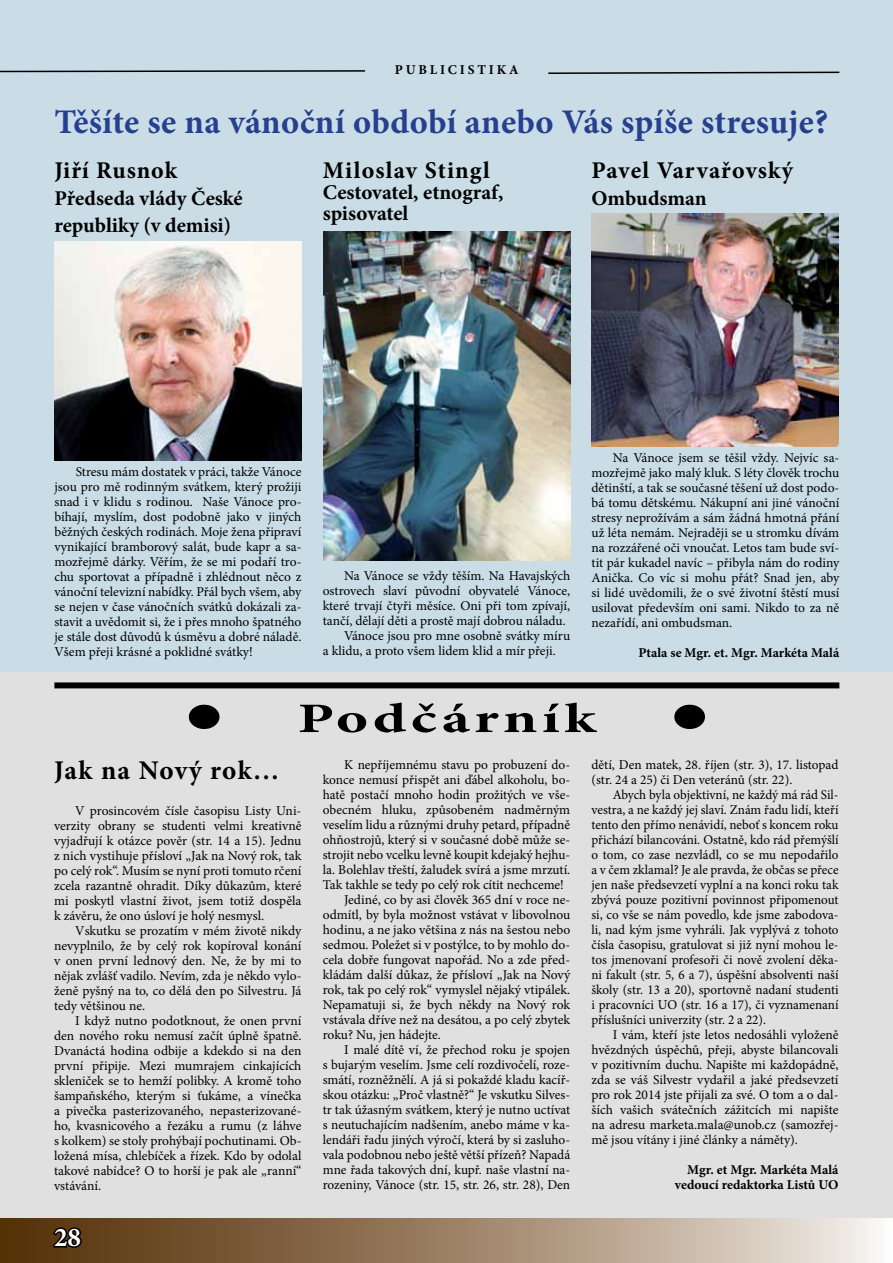
<style>
.page{position:relative;width:893px;height:1263px;background:#fff}
.page>*{position:absolute;margin:0;border:0;box-sizing:border-box;transform-origin:0 0}
.t1{font:700 42px "Minion Pro";letter-spacing:.075em;color:#000;scale:1.45 1}
.t2{font:42px "Wingdings";color:#000;scale:1.26 1}
.t3{font:700 34.5px "Minion Pro";letter-spacing:.005em;color:#25408f}
.t4{font:700 27px "Minion Pro";letter-spacing:.045em;color:#000}
.t5{font:700 27px "Minion Pro";color:#fff}
.t6{font:700 24px "Minion Pro";letter-spacing:.045em;color:#000}
.t7{font:700 21px/21px "Minion Pro";color:#000}
.t8{font:13.5px/15px "Minion Pro";color:#000;text-align:justify}
.t9{font:700 13.5px/15px "Minion Pro";letter-spacing:.005em;color:#000;text-align:right}
.t10{font:700 13.5px "Minion Pro";letter-spacing:.21em;color:#000}
</style>
<div class="page">
<div style="left:0;top:496px;width:893px;height:730px;background:#e0e0e0"></div>
<svg style="left:0;top:1219px;width:893px;height:44px;background:#a0886f"></svg>
<svg style="left:51px;top:1226px;width:32px;height:23px"></svg>
<div style="left:0;top:0;width:893px;height:671px;background:#cadce5"></div>
<svg style="left:0;top:70px;width:366px;height:3px"></svg>
<svg style="left:548px;top:71px;width:292px;height:3px"></svg>
<div style="left:54px;top:682px;width:785px;height:6px;background:#000"></div>
<img style="left:54px;top:241px;width:247px;height:219px">
<img style="left:323px;top:232px;width:247px;height:328px">
<img style="left:591px;top:214px;width:248px;height:232px">
<p class="t10" style="left:395px;top:60px;width:125px">PUBLICISTIKA</p>
<h2 class="t3" style="left:54px;top:98px;width:775px">Těšíte se na vánoční období anebo Vás spíše stresuje?</h2>
<h3 class="t6" style="left:591px;top:154px;width:203px">Pavel Varvařovský</h3>
<h3 class="t7" style="left:591px;top:188px;width:117px">Ombudsman</h3>
<h3 class="t6" style="left:54px;top:154px;width:124px">Jiří Rusnok</h3>
<h3 class="t7" style="left:54px;top:185px;width:190px;line-height:27px">Předseda vlády České republiky (v demisi)</h3>
<h3 class="t6" style="left:323px;top:154px;width:169px">Miloslav Stingl</h3>
<h3 class="t7" style="left:323px;top:182px;width:182px">Cestovatel, etnograf, spisovatel</h3>
<p class="t8" style="left:54px;top:464px;width:249px;text-indent:21px">Stresu mám dostatek v práci, takže Vánoce jsou pro mě rodinným svátkem, který prožiji snad i v klidu s rodinou. Naše Vánoce pro&shy;bíhají, myslím, dost podobně jako v jiných běžných českých rodinách. Moje žena připraví vynikající bramborový salát, bude kapr a sa&shy;mozřejmě dárky. Věřím, že se mi podaří tro&shy;chu sportovat a případně i zhlédnout něco z vánoční televizní nabídky. Přál bych všem, aby se nejen v čase vánočních svátků dokázali za&shy;stavit a uvědomit si, že i přes mnoho špatného je stále dost důvodů k úsměvu a dobré náladě.<br>Všem přeji krásné a poklidné svátky!</p>
<p class="t8" style="left:344px;top:569px;width:228px">Na Vánoce se vždy těším. Na Havajských</p>
<p class="t8" style="left:323px;top:584px;width:249px">ostrovech slaví původní obyvatelé Vánoce,</p>
<p class="t8" style="left:323px;top:599px;width:249px">které trvají čtyři měsíce. Oni při tom zpívají,</p>
<p class="t8" style="left:323px;top:614px;width:245px">tančí, dělají děti a prostě mají dobrou náladu.</p>
<p class="t8" style="left:344px;top:629px;width:228px">Vánoce jsou pro mne osobně svátky míru</p>
<p class="t8" style="left:323px;top:644px;width:235px">a klidu, a proto všem lidem klid a mír přeji.</p>
<p class="t8" style="left:591px;top:450px;width:249px;text-indent:21px">Na Vánoce jsem se těšil vždy. Nejvíc sa&shy;mozřejmě jako malý kluk. S léty člověk trochu dětinští, a tak se současné těšení už dost podo&shy;bá tomu dětskému. Nákupní ani jiné vánoční stresy neprožívám a sám žádná hmotná přání už léta nemám. Nejraději se u stromku dívám na rozzářené oči vnoučat. Letos tam bude sví&shy;tit pár kukadel navíc – přibyla nám do rodiny Anička. Co víc si mohu přát? Snad jen, aby si lidé uvědomili, že o své životní štěstí musí usilovat především oni sami. Nikdo to za ně nezařídí, ani ombudsman.</p>
<p class="t9" style="left:638px;top:645px;width:203px">Ptala se Mgr. et. Mgr. Markéta Malá</p>
<h1 class="t1" style="left:184px;top:689px;width:285px">● Podčárník</h1>
<h1 class="t2" style="left:670px;top:694px;width:33px">●</h1>
<h3 class="t4" style="left:54px;top:751px;width:227px">Jak na Nový rok…</h3>
<p class="t8" style="left:54px;top:803px;width:249px;text-indent:21px">V prosincovém čísle časopisu Listy Uni&shy;verzity obrany se studenti velmi kreativně vyjadřují k otázce pověr (str. 14 a 15). Jednu z nich vystihuje přísloví „Jak na Nový rok, tak po celý rok“. Musím se nyní proti tomuto rčení zcela razantně ohradit. Díky důkazům, které mi poskytl vlastní život, jsem totiž dospěla k závěru, že ono úsloví je holý nesmysl.</p>
<p class="t8" style="left:54px;top:923px;width:249px;text-indent:21px">Vskutku se prozatím v mém životě nikdy nevyplnilo, že by celý rok kopíroval konání v onen první lednový den. Ne, že by mi to nějak zvlášť vadilo. Nevím, zda je někdo vylo&shy;ženě pyšný na to, co dělá den po Silvestru. Já tedy většinou ne.</p>
<p class="t8" style="left:54px;top:1013px;width:249px;text-indent:21px">I když nutno podotknout, že onen první den nového roku nemusí začít úplně špatně.<br>Dvanáctá hodina odbije a kdekdo si na den první připije. Mezi mumrajem cinkajících skleniček se to hemží polibky. A kromě toho šampaňského, kterým si ťukáme, a vínečka a pivečka pasterizovaného, nepasterizované&shy;ho, kvasnicového a řezáku a rumu (z láhve s kolkem) se stoly prohýbají pochutinami. Ob&shy;ložená mísa, chlebíček a řízek. Kdo by odolal takové nabídce? O to horší je pak ale „ranní“ vstávání.</p>
<h3 class="t5" style="left:54px;top:1218px;width:28px">28</h3>
<p class="t8" style="left:344px;top:757px;width:228px">K nepříjemnému stavu po probuzení do-</p>
<p class="t8" style="left:323px;top:772px;width:249px">konce nemusí přispět ani ďábel alkoholu, bo-</p>
<p class="t8" style="left:323px;top:787px;width:249px">hatě postačí mnoho hodin prožitých ve vše-</p>
<p class="t8" style="left:323px;top:802px;width:249px">obecném hluku, způsobeném nadměrným</p>
<p class="t8" style="left:323px;top:817px;width:249px">veselím lidu a různými druhy petard, případně</p>
<p class="t8" style="left:323px;top:832px;width:249px">ohňostrojů, který si v současné době může se-</p>
<p class="t8" style="left:323px;top:847px;width:249px">strojit nebo vcelku levně koupit kdejaký hejhu-</p>
<p class="t8" style="left:323px;top:862px;width:249px">la. Bolehlav třeští, žaludek svírá a jsme mrzutí.</p>
<p class="t8" style="left:323px;top:877px;width:243px">Tak takhle se tedy po celý rok cítit nechceme!</p>
<p class="t8" style="left:344px;top:892px;width:228px">Jediné, co by asi člověk 365 dní v roce ne-</p>
<p class="t8" style="left:323px;top:907px;width:249px">odmítl, by byla možnost vstávat v libovolnou</p>
<p class="t8" style="left:323px;top:922px;width:249px">hodinu, a ne jako většina z nás na šestou nebo</p>
<p class="t8" style="left:323px;top:937px;width:249px">sedmou. Poležet si v postýlce, to by mohlo do-</p>
<p class="t8" style="left:323px;top:952px;width:249px">cela dobře fungovat napořád. No a zde před-</p>
<p class="t8" style="left:323px;top:967px;width:249px">kládám další důkaz, že přísloví „Jak na Nový</p>
<p class="t8" style="left:323px;top:982px;width:249px">rok, tak po celý rok“ vymyslel nějaký vtipálek.</p>
<p class="t8" style="left:323px;top:997px;width:249px">Nepamatuji si, že bych někdy na Nový rok</p>
<p class="t8" style="left:323px;top:1012px;width:249px">vstávala dříve než na desátou, a po celý zbytek</p>
<p class="t8" style="left:323px;top:1027px;width:120px">roku? Nu, jen hádejte.</p>
<p class="t8" style="left:344px;top:1042px;width:228px">I malé dítě ví, že přechod roku je spojen</p>
<p class="t8" style="left:323px;top:1057px;width:249px">s bujarým veselím. Jsme celí rozdivočelí, roze-</p>
<p class="t8" style="left:323px;top:1072px;width:249px">smátí, rozněžnělí. A já si pokaždé kladu kacíř-</p>
<p class="t8" style="left:323px;top:1087px;width:249px">skou otázku: „Proč vlastně?“ Je vskutku Silves-</p>
<p class="t8" style="left:323px;top:1102px;width:249px">tr tak úžasným svátkem, který je nutno uctívat</p>
<p class="t8" style="left:323px;top:1117px;width:249px">s neutuchajícím nadšením, anebo máme v ka-</p>
<p class="t8" style="left:323px;top:1132px;width:249px">lendáři řadu jiných výročí, která by si zasluho-</p>
<p class="t8" style="left:323px;top:1147px;width:249px">vala podobnou nebo ještě větší přízeň? Napadá</p>
<p class="t8" style="left:323px;top:1162px;width:249px">mne řada takových dní, kupř. naše vlastní na-</p>
<p class="t8" style="left:323px;top:1177px;width:249px">rozeniny, Vánoce (str. 15, str. 26, str. 28), Den</p>
<p class="t8" style="left:591px;top:757px;width:249px">dětí, Den matek, 28. říjen (str. 3), 17. listopad (str. 24 a 25) či Den veteránů (str. 22).</p>
<p class="t8" style="left:591px;top:787px;width:249px;text-indent:21px">Abych byla objektivní, ne každý má rád Sil&shy;vestra, a ne každý jej slaví. Znám řadu lidí, kteří tento den přímo nenávidí, neboť s koncem roku přichází bilancováni. Ostatně, kdo rád přemýšlí o tom, co zase nezvládl, co se mu nepodařilo a v čem zklamal? Je ale pravda, že občas se přece jen naše předsevzetí vyplní a na konci roku tak zbývá pouze pozitivní povinnost připomenout si, co vše se nám povedlo, kde jsme zabodova&shy;li, nad kým jsme vyhráli. Jak vyplývá z tohoto čísla časopisu, gratulovat si již nyní mohou le&shy;tos jmenovaní profesoři či nově zvolení děka&shy;ni fakult (str. 5, 6 a 7), úspěšní absolventi naší školy (str. 13 a 20), sportovně nadaní studenti i pracovníci UO (str. 16 a 17), či vyznamenaní příslušníci univerzity (str. 2 a 22).</p>
<p class="t8" style="left:591px;top:1027px;width:249px;text-indent:21px">I vám, kteří jste letos nedosáhli vyloženě hvězdných úspěchů, přeji, abyste bilancovali v pozitivním duchu. Napište mi každopádně, zda se váš Silvestr vydařil a jaké předsevzetí pro rok 2014 jste přijali za své. O tom a o dal&shy;ších vašich svátečních zážitcích mi napište na adresu marketa.mala@unob.cz (samozřej&shy;mě jsou vítány i jiné články a náměty).</p>
<p class="t9" style="left:675px;top:1162px;width:165px">Mgr. et Mgr. Markéta Malá vedoucí redaktorka Listů UO</p>
</div>
